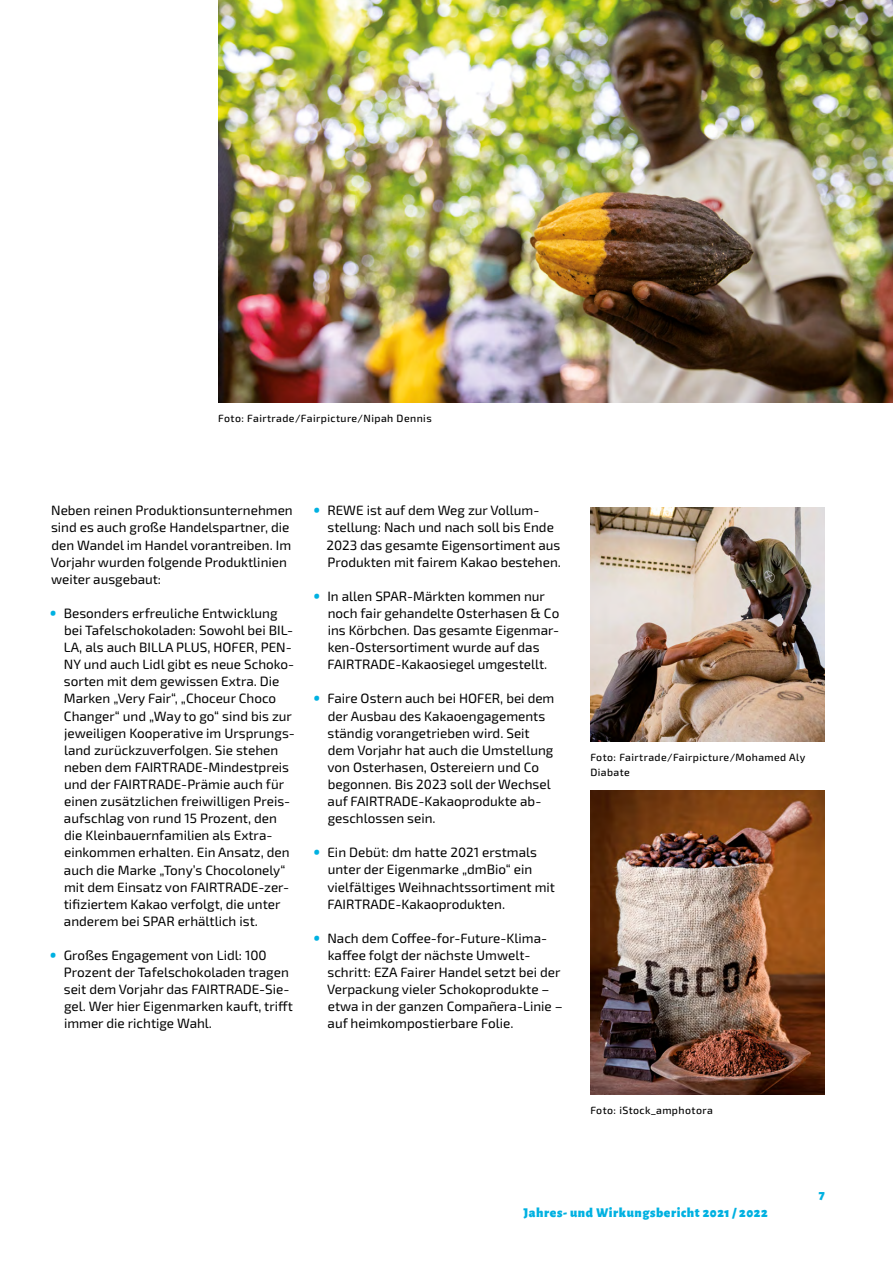
<style>
.page{position:relative;width:893px;height:1263px;background:#fff}
.page>*{position:absolute;margin:0;border:0;box-sizing:border-box;transform-origin:0 0}
.t1{font:13.5px/17.1px "Exo 2";color:#000}
.t2{font:900 13.5px "Alegreya Sans";letter-spacing:.04em;color:#00b1e1}
.t3{font:500 10.5px/15px "Exo 2";letter-spacing:.04em;color:#000}
.s1{font-family:"Alegreya Sans";font-weight:900;font-size:18px;color:#00b1e1}
</style>
<div class="page">
<img style="left:218px;top:0;width:675px;height:403px">
<img style="left:590px;top:507px;width:235px;height:235px">
<img style="left:590px;top:791px;width:235px;height:304px">
<p class="t3" style="left:218px;top:410px;width:215px">Foto: Fairtrade/Fairpicture/Nipah Dennis</p>
<p class="t1" style="left:51px;top:501px;width:244px">Neben reinen Produktionsunternehmen sind es auch große Handelspartner, die den Wandel im Handel vorantreiben. Im Vorjahr wurden folgende Produktlinien weiter ausgebaut:</p>
<p class="t1" style="left:64px;top:604px;width:233px;text-indent:-13px"><span class="s1">•</span> Besonders erfreuliche Entwicklung bei Tafelschokoladen: Sowohl bei BIL-LA, als auch BILLA PLUS, HOFER, PEN-NY und auch Lidl gibt es neue Schoko&shy;sorten mit dem gewissen Extra. Die Marken „Very Fair“, „Choceur Choco Changer“ und „Way to go“ sind bis zur jeweiligen Kooperative im Ursprungs&shy;land zurückzuverfolgen. Sie stehen neben dem FAIRTRADE-Mindestpreis und der FAIRTRADE-Prämie auch für einen zusätzlichen freiwilligen Preis&shy;aufschlag von rund 15 Prozent, den die Kleinbauernfamilien als Extra&shy;einkommen erhalten. Ein Ansatz, den auch die Marke „Tony’s Chocolonely“ mit dem Einsatz von FAIRTRADE-zer&shy;tifiziertem Kakao verfolgt, die unter anderem bei SPAR erhältlich ist.</p>
<p class="t1" style="left:64px;top:946px;width:231px;text-indent:-13px"><span class="s1">•</span> Großes Engagement von Lidl: 100<br>Prozent der Tafelschokoladen tragen seit dem Vorjahr das FAIRTRADE-Sie&shy;gel. Wer hier Eigenmarken kauft, trifft immer die richtige Wahl.</p>
<p class="t1" style="left:326px;top:501px;width:236px;text-indent:-12px"><span class="s1">•</span> REWE ist auf dem Weg zur Vollum&shy;stellung: Nach und nach soll bis Ende 2023 das gesamte Eigensortiment aus Produkten mit fairem Kakao bestehen.</p>
<p class="t1" style="left:328px;top:587px;width:233px;text-indent:-13px"><span class="s1">•</span> In allen SPAR-Märkten kommen nur noch fair gehandelte Osterhasen &amp; Co ins Körbchen. Das gesamte Eigenmar&shy;ken-Ostersortiment wurde auf das FAIRTRADE-Kakaosiegel umgestellt.</p>
<p class="t1" style="left:327px;top:690px;width:229px;text-indent:-13px"><span class="s1">•</span> Faire Ostern auch bei HOFER, bei dem der Ausbau des Kakaoengagements ständig vorangetrieben wird. Seit dem Vorjahr hat auch die Umstellung von Osterhasen, Ostereiern und Co begonnen. Bis 2023 soll der Wechsel auf FAIRTRADE-Kakaoprodukte ab&shy;geschlossen sein.</p>
<p class="t1" style="left:327px;top:843px;width:229px;text-indent:-13px"><span class="s1">•</span> Ein Debüt: dm hatte 2021 erstmals unter der Eigenmarke „dmBio“ ein vielfältiges Weihnachtssortiment mit FAIRTRADE-Kakaoprodukten.</p>
<p class="t1" style="left:327px;top:929px;width:237px;text-indent:-13px"><span class="s1">•</span> Nach dem Coffee-for-Future-Klima&shy;kaffee folgt der nächste Umwelt&shy;schritt: EZA Fairer Handel setzt bei der Verpackung vieler Schokoprodukte – etwa in der ganzen Compañera-Linie – auf heimkompostierbare Folie.</p>
<p class="t3" style="left:590px;top:749px;width:216px">Foto: Fairtrade/Fairpicture/Mohamed Aly<br>Diabate</p>
<p class="t3" style="left:590px;top:1102px;width:124px">Foto: iStock_amphotora</p>
<p class="t2" style="left:523px;top:1201px;width:246px">Jahres- und Wirkungsbericht 2021 / 2022</p>
<p class="t2" style="left:819px;top:1184px;width:8px">7</p>
</div>
